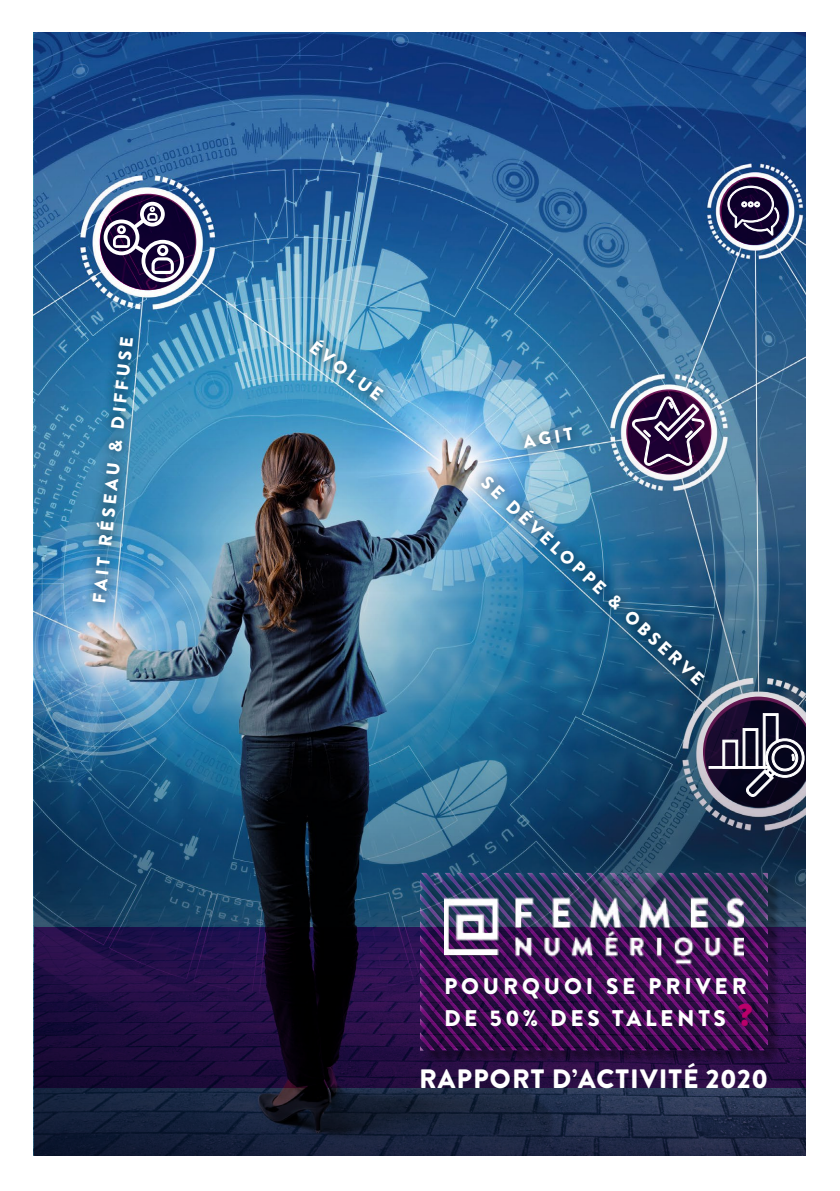
<style>
.page{position:relative;width:840px;height:1191px;background:#fff}
.page>*{position:absolute;margin:0;border:0;box-sizing:border-box;transform-origin:0 0}
.t1{font:900 30px "Brandon Grotesque";color:#bb006b;scale:1.06 1}
.t2{font:900 26.6px "Brandon Grotesque";letter-spacing:.04em;color:#fff}
.t3{font:900 22.6px/31.6px "Brandon Grotesque";letter-spacing:.17em;color:#fff}
.t4{font:900 18px "Brandon Grotesque";color:#fff}
</style>
<div class="page">
<svg style="left:34px;top:698px;width:771px;height:457px;background:#1d3255"></svg>
<img style="left:34px;top:33px;width:771px;height:665px">
<div style="left:421px;top:875px;width:360px;height:189px;background:#000;opacity:.75"></div>
<div style="left:402px;top:860px;width:382px;height:194px;background:#fff;opacity:.75"></div>
<img style="left:444px;top:896px;width:299px;height:68px">
<svg style="left:702px;top:696px;width:111px;height:111px;background:#2b1738"></svg>
<div style="left:805px;top:16px;width:34px;height:1141px;background:#fff"></div>
<div style="left:513px;top:416px;width:69px;height:42px;background:#000;opacity:.75"></div>
<div style="left:470px;top:465px;width:245px;height:231px;background:#000;opacity:.75"></div>
<div style="left:298px;top:329px;width:95px;height:83px;background:#000;opacity:.75"></div>
<div style="left:81px;top:325px;width:63px;height:289px;background:#000;opacity:.75"></div>
<svg style="left:100px;top:194px;width:96px;height:96px"></svg>
<svg style="left:626px;top:389px;width:85px;height:85px"></svg>
<svg style="left:719px;top:177px;width:68px;height:68px"></svg>
<div style="left:708px;top:766px;width:61px;height:3px;border:1px solid #fff"></div>
<svg style="left:721px;top:712px;width:85px;height:85px"></svg>
<svg style="left:631px;top:396px;width:74px;height:70px"></svg>
<svg style="left:726px;top:182px;width:53px;height:54px;background:#403457"></svg>
<svg style="left:104px;top:202px;width:80px;height:80px"></svg>
<div style="left:726px;top:989px;width:46px;height:57px;background:#000;opacity:.75"></div>
<p class="t4" style="left:86px;top:602px;width:270px;rotate:-84deg">FAIT RÉSEAU &amp; DIFFUSE</p>
<p class="t4" style="left:319px;top:335px;width:88px;rotate:37deg">ÉVOLUE</p>
<p class="t4" style="left:521px;top:429px;width:51px;rotate:-9deg">AGIT</p>
<p class="t4" style="left:492px;top:470px;width:298px;rotate:43deg">SE DÉVELOPPE &amp; OBSERVE</p>
<p class="t3" style="left:444px;top:971px;width:304px">POURQUOI SE PRIVER<br>DE 50% DES TALENTS</p>
<h1 class="t1" style="left:737px;top:993px;width:15px">?</h1>
<h2 class="t2" style="left:419px;top:1059px;width:350px">RAPPORT D’ACTIVITÉ 2020</h2>
</div>
